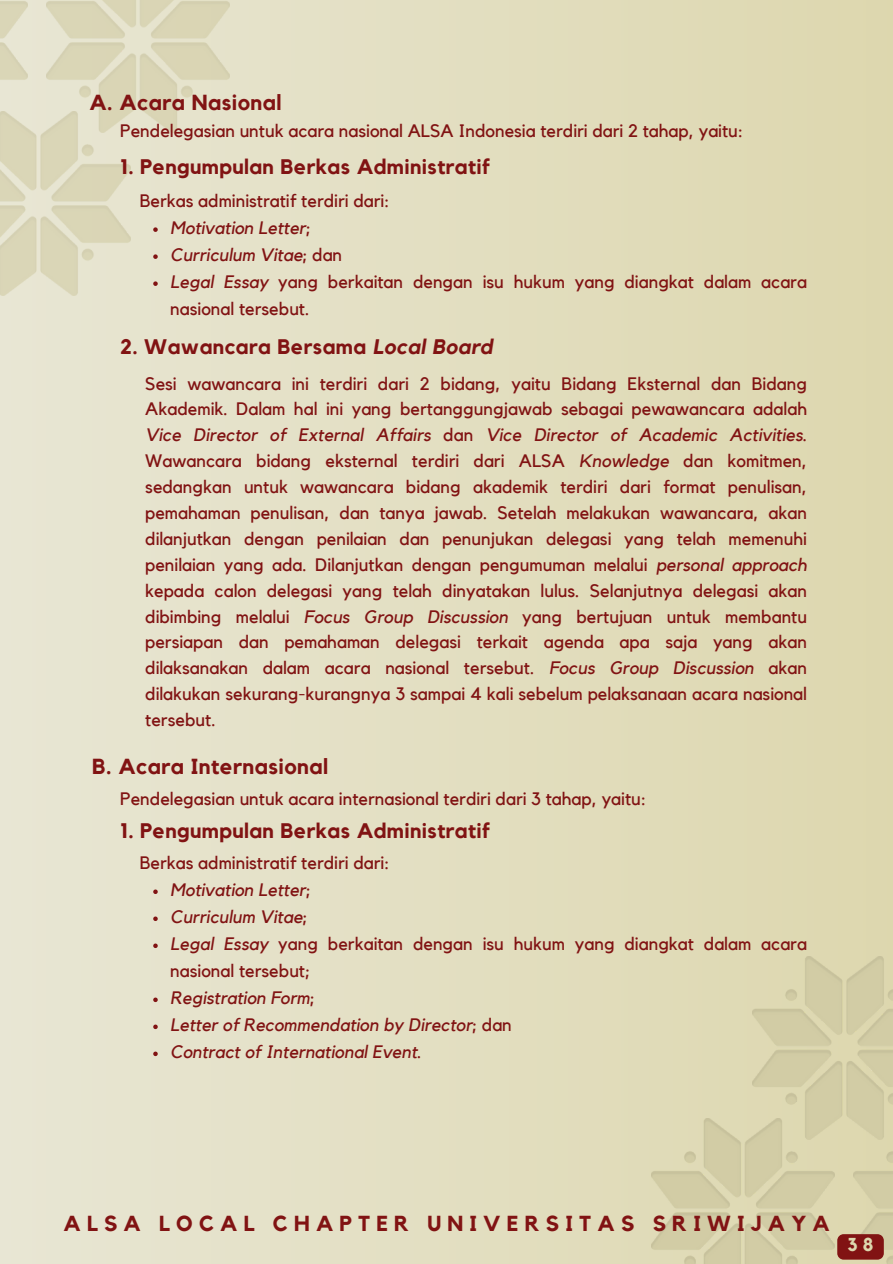
<style>
.page{position:relative;width:893px;height:1264px;background:#fff}
.page>*{position:absolute;margin:0;border:0;box-sizing:border-box;transform-origin:0 0}
.t1{font:700 21.75px "Kollektif";letter-spacing:.02em;color:#811313}
.t2{font:700 21.6px "Kollektif";letter-spacing:.285em;color:#811313}
.t3{font:700 21px "Kollektif";letter-spacing:.02em;color:#811313}
.t4{font:700 18.6px "Kollektif";color:#ddd7ae}
.t5{font:18px/25.8px "Kollektif";color:#811313}
.t6{font:italic 18px "Kollektif";color:#811313}
.s1{font-style:normal}
.s2{font-style:italic}
</style>
<div class="page">
<div style="left:0;top:0;width:892px;height:1263px;background:linear-gradient(to right,#e8e6d4,#ddd7ae)"></div>
<img style="left:752px;top:956px;width:140px;height:183px">
<img style="left:853px;top:1118px;width:39px;height:145px">
<img style="left:651px;top:1118px;width:183px;height:145px">
<img style="left:0;top:0;width:28px;height:112px">
<img style="left:46px;top:0;width:184px;height:132px">
<img style="left:0;top:112px;width:130px;height:183px">
<svg style="left:153px;top:227px;width:5px;height:5px"></svg>
<svg style="left:153px;top:254px;width:5px;height:5px"></svg>
<svg style="left:153px;top:281px;width:5px;height:5px"></svg>
<svg style="left:153px;top:889px;width:5px;height:5px"></svg>
<svg style="left:153px;top:916px;width:5px;height:5px"></svg>
<svg style="left:153px;top:943px;width:5px;height:5px"></svg>
<svg style="left:153px;top:997px;width:5px;height:5px"></svg>
<svg style="left:153px;top:1024px;width:5px;height:5px"></svg>
<svg style="left:153px;top:1051px;width:5px;height:5px"></svg>
<svg style="left:837px;top:1234px;width:46px;height:25px"></svg>
<p class="t1" style="left:89px;top:92px;width:193px">A. Acara Nasional</p>
<p class="t5" style="left:120px;top:119px;width:624px">Pendelegasian untuk acara nasional ALSA Indonesia terdiri dari 2 tahap, yaitu:</p>
<h2 class="t3" style="left:120px;top:157px;width:371px">1. Pengumpulan Berkas Administratif</h2>
<p class="t5" style="left:140px;top:189px;width:251px">Berkas administratif terdiri dari:</p>
<p class="t6" style="left:170px;top:219px;width:142px">Motivation Letter<span class="s1">;</span></p>
<p class="t6" style="left:170px;top:246px;width:173px">Curriculum Vitae<span class="s1">; dan</span></p>
<p class="t5" style="left:170px;top:269px;width:638px;line-height:27px"><span class="s2">Legal Essay</span> yang berkaitan dengan isu hukum yang diangkat dalam acara nasional tersebut.</p>
<p class="t3" style="left:120px;top:337px;width:374px">2. Wawancara Bersama <span class="s2">Local Board</span></p>
<p class="t5" style="left:145px;top:371px;width:663px;text-align:justify">Sesi wawancara ini terdiri dari 2 bidang, yaitu Bidang Eksternal dan Bidang Akademik. Dalam hal ini yang bertanggungjawab sebagai pewawancara adalah <span class="s2">Vice Director of External Affairs</span> dan <span class="s2">Vice Director of Academic Activities</span>.<br>Wawancara bidang eksternal terdiri dari ALSA <span class="s2">Knowledge</span> dan komitmen, sedangkan untuk wawancara bidang akademik terdiri dari format penulisan, pemahaman penulisan, dan tanya jawab. Setelah melakukan wawancara, akan dilanjutkan dengan penilaian dan penunjukan delegasi yang telah memenuhi penilaian yang ada. Dilanjutkan dengan pengumuman melalui <span class="s2">personal approach </span>kepada calon delegasi yang telah dinyatakan lulus. Selanjutnya delegasi akan dibimbing melalui <span class="s2">Focus Group Discussion</span> yang bertujuan untuk membantu persiapan dan pemahaman delegasi terkait agenda apa saja yang akan dilaksanakan dalam acara nasional tersebut. <span class="s2">Focus Group Discussion</span> akan dilakukan sekurang-kurangnya 3 sampai 4 kali sebelum pelaksanaan acara nasional tersebut.</p>
<p class="t1" style="left:92px;top:756px;width:237px">B. Acara Internasional</p>
<p class="t5" style="left:120px;top:786px;width:527px">Pendelegasian untuk acara internasional terdiri dari 3 tahap, yaitu:</p>
<p class="t3" style="left:120px;top:821px;width:371px">1. Pengumpulan Berkas Administratif</p>
<h2 class="t5" style="left:140px;top:850px;width:251px">Berkas administratif terdiri dari:</h2>
<p class="t6" style="left:170px;top:881px;width:142px">Motivation Letter<span class="s1">;</span></p>
<p class="t6" style="left:170px;top:908px;width:139px">Curriculum Vitae<span class="s1">;</span></p>
<p class="t5" style="left:170px;top:931px;width:638px;line-height:27px"><span class="s2">Legal Essay</span> yang berkaitan dengan isu hukum yang diangkat dalam acara nasional tersebut;</p>
<h2 class="t6" style="left:170px;top:989px;width:146px">Registration Form<span class="s1">;</span></h2>
<p class="t6" style="left:170px;top:1016px;width:343px">Letter of Recommendation by Director<span class="s1">; dan</span></p>
<p class="t6" style="left:170px;top:1043px;width:253px">Contract of International Event<span class="s1">.</span></p>
<p class="t2" style="left:63px;top:1213px;width:768px">ALSA LOCAL CHAPTER UNIVERSITAS SRIWIJAYA</p>
<p class="t4" style="left:847px;top:1236px;width:28px">3 8</p>
</div>
